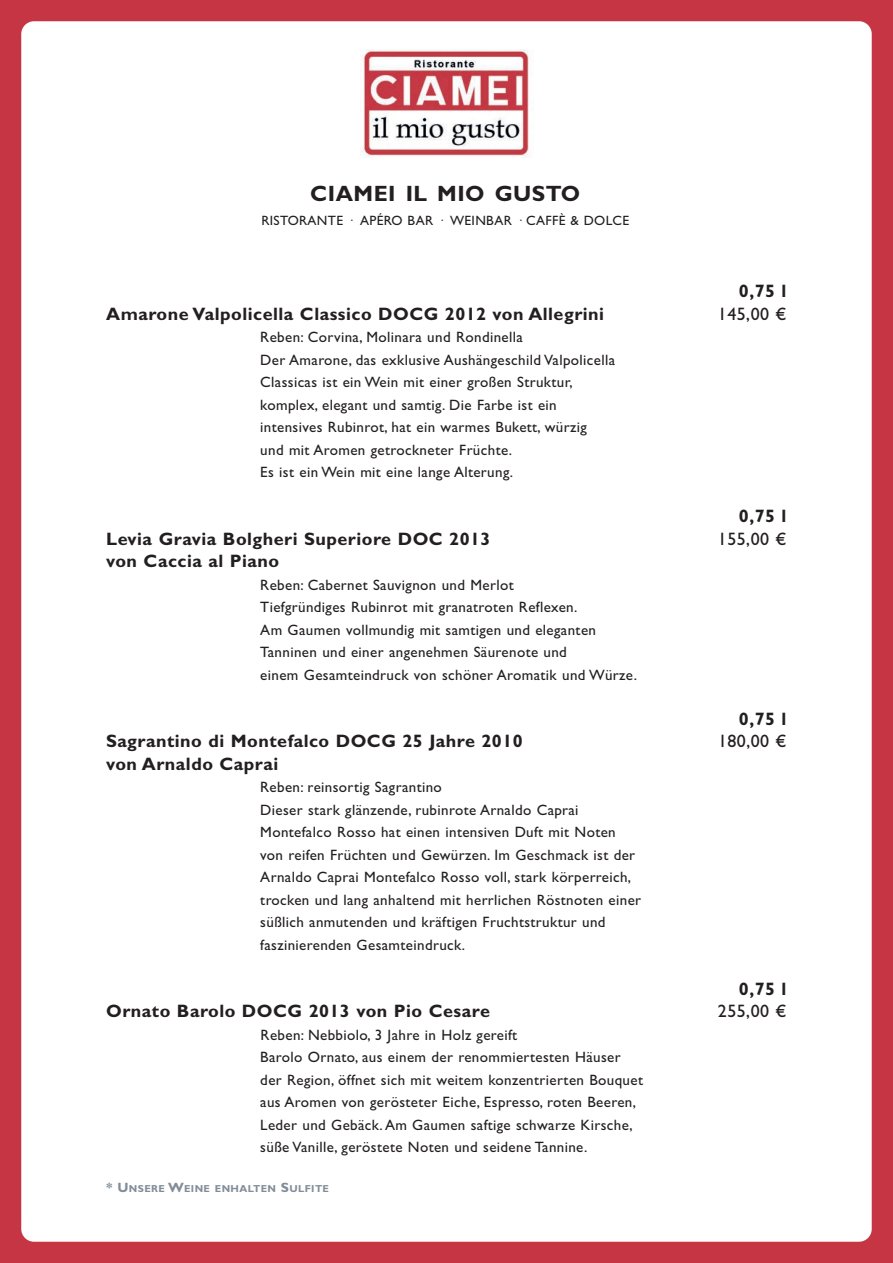
<style>
.page{position:relative;width:893px;height:1263px;background:#c53543}
.page>*{position:absolute;margin:0;border:0;box-sizing:border-box;transform-origin:0 0}
.t1{font:700 22.2px "Gill Sans";letter-spacing:.02em;color:#231f20}
.t2{font:700 18px "Gill Sans";letter-spacing:.03em;color:#231f20}
.t3{font:18px "Gill Sans";letter-spacing:.025em;color:#231f20}
.t4{font:15px/22.5px "Gill Sans";letter-spacing:.025em;color:#231f20}
.t5{font:13.5px "Gill Sans";letter-spacing:.025em;color:#231f20}
.t6{font:700 10.2px "Gill Sans";letter-spacing:.035em;color:#828d98}
.s1{font-size:13.5px}
</style>
<div class="page">
<div style="left:21px;top:21px;width:851px;height:1221px;background:#fff;border-radius:13px"></div>
<img style="left:361px;top:50px;width:172px;height:108px">
<h1 class="t1" style="left:310px;top:186px;width:271px">CIAMEI IL MIO GUSTO</h1>
<p class="t5" style="left:261px;top:216px;width:369px">RISTORANTE · APÉRO BAR · WEINBAR · CAFFÈ &amp; DOLCE</p>
<p class="t2" style="left:739px;top:285px;width:49px">0,75 l</p>
<p class="t2" style="left:106px;top:308px;width:499px">Amarone Valpolicella Classico DOCG 2012 von Allegrini</p>
<p class="t3" style="left:718px;top:308px;width:70px">145,00 €</p>
<p class="t4" style="left:260px;top:328px;width:356px">Reben: Corvina, Molinara und Rondinella<br>Der Amarone, das exklusive Aushängeschild Valpolicella Classicas ist ein Wein mit einer großen Struktur, komplex, elegant und samtig. Die Farbe ist ein intensives Rubinrot, hat ein warmes Bukett, würzig<br>und mit Aromen getrockneter Früchte.<br>Es ist ein Wein mit eine lange Alterung.</p>
<p class="t2" style="left:739px;top:510px;width:49px">0,75 l</p>
<p class="t2" style="left:106px;top:533px;width:386px">Levia Gravia Bolgheri Superiore DOC 2013</p>
<p class="t3" style="left:718px;top:533px;width:70px">155,00 €</p>
<p class="t2" style="left:106px;top:555px;width:175px">von Caccia al Piano</p>
<p class="t4" style="left:260px;top:575px;width:378px">Reben: Cabernet Sauvignon und Merlot<br>Tiefgründiges Rubinrot mit granatroten Reflexen.<br>Am Gaumen vollmundig mit samtigen und eleganten Tanninen und einer angenehmen Säurenote und<br>einem Gesamteindruck von schöner Aromatik und Würze.</p>
<p class="t2" style="left:739px;top:713px;width:49px">0,75 l</p>
<p class="t2" style="left:106px;top:735px;width:418px">Sagrantino di Montefalco DOCG 25 Jahre 2010</p>
<p class="t3" style="left:718px;top:735px;width:70px">180,00 €</p>
<p class="t2" style="left:106px;top:758px;width:174px">von Arnaldo Caprai</p>
<p class="t4" style="left:260px;top:778px;width:382px">Reben: reinsortig Sagrantino<br>Dieser stark glänzende, rubinrote Arnaldo Caprai Montefalco Rosso hat einen intensiven Duft mit Noten von reifen Früchten und Gewürzen. Im Geschmack ist der Arnaldo Caprai Montefalco Rosso voll, stark körperreich, trocken und lang anhaltend mit herrlichen Röstnoten einer süßlich anmutenden und kräftigen Fruchtstruktur und faszinierenden Gesamteindruck.</p>
<p class="t2" style="left:739px;top:983px;width:49px">0,75 l</p>
<p class="t2" style="left:106px;top:1005px;width:385px">Ornato Barolo DOCG 2013 von Pio Cesare</p>
<p class="t3" style="left:718px;top:1005px;width:70px">255,00 €</p>
<p class="t4" style="left:260px;top:1025px;width:384px">Reben: Nebbiolo, 3 Jahre in Holz gereift<br>Barolo Ornato, aus einem der renommiertesten Häuser der Region, öffnet sich mit weitem konzentrierten Bouquet aus Aromen von gerösteter Eiche, Espresso, roten Beeren, Leder und Gebäck. Am Gaumen saftige schwarze Kirsche, süße Vanille, geröstete Noten und seidene Tannine.</p>
<p class="t6" style="left:106px;top:1184px;width:224px"><span class="s1">* U</span>NSERE <span class="s1">W</span>EINE ENHALTEN <span class="s1">S</span>ULFITE</p>
</div>
